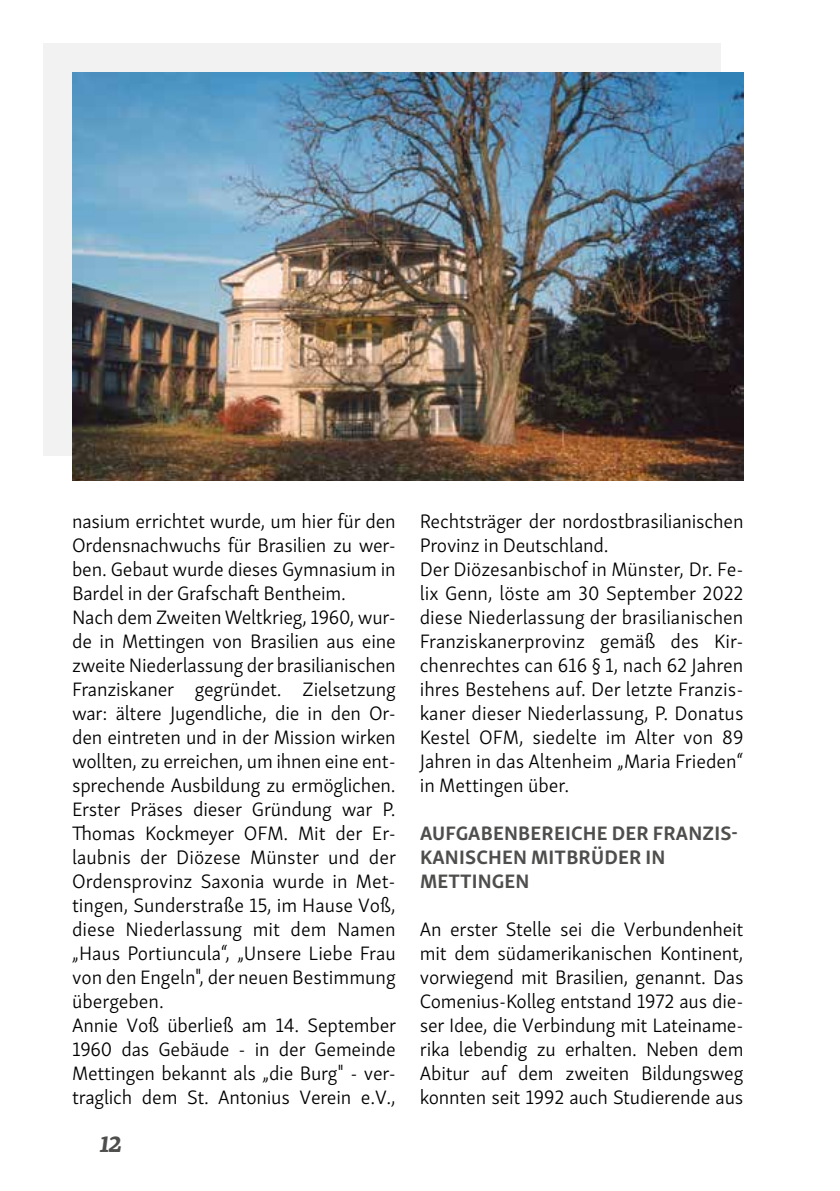
<style>
.page{position:relative;width:840px;height:1191px;background:#fff}
.page>*{position:absolute;margin:0;border:0;box-sizing:border-box;transform-origin:0 0}
.t1{font:italic 700 24px "Skolar Latin";color:#4e4e4d}
.t2{font:300 20px/24px "Skolar Sans Latn";letter-spacing:-.01em;color:#000}
.t3{font:700 20px/24px "Skolar Sans Latn";letter-spacing:.01em;color:#4e4e4d}
</style>
<div class="page">
<div style="left:44px;top:44px;width:676px;height:412px;background:#f2f2f2"></div>
<img style="left:72px;top:72px;width:671px;height:408px">
<p class="t2" style="left:72px;top:508px;width:325px">nasium errichtet wurde, um hier für den Ordensnachwuchs für Brasilien zu wer&shy;ben. Gebaut wurde dieses Gymnasium in Bardel in der Grafschaft Bentheim.<br>Nach dem Zweiten Weltkrieg, 1960, wur&shy;de in Mettingen von Brasilien aus eine zweite Niederlassung der brasilianischen Franziskaner gegründet. Zielsetzung war: ältere Jugendliche, die in den Or&shy;den eintreten und in der Mission wirken wollten, zu erreichen, um ihnen eine ent&shy;sprechende Ausbildung zu ermöglichen.<br>Erster Präses dieser Gründung war P.<br>Thomas Kockmeyer OFM. Mit der Er&shy;laubnis der Diözese Münster und der Ordensprovinz Saxonia wurde in Met&shy;tingen, Sunderstraße 15, im Hause Voß, diese Niederlassung mit dem Namen „Haus Portiuncula“, „Unsere Liebe Frau von den Engeln", der neuen Bestimmung übergeben.<br>Annie Voß überließ am 14. September 1960 das Gebäude - in der Gemeinde Mettingen bekannt als „die Burg" - ver&shy;traglich dem St. Antonius Verein e.V.,</p>
<p class="t2" style="left:419px;top:508px;width:325px">Rechtsträger der nordostbrasilianischen Provinz in Deutschland.<br>Der Diözesanbischof in Münster, Dr. Fe&shy;lix Genn, löste am 30 September 2022 diese Niederlassung der brasilianischen Franziskanerprovinz gemäß des Kir&shy;chenrechtes can 616 § 1, nach 62 Jahren ihres Bestehens auf. Der letzte Franzis&shy;kaner dieser Niederlassung, P. Donatus Kestel OFM, siedelte im Alter von 89<br>Jahren in das Altenheim „Maria Frieden“ in Mettingen über.</p>
<p class="t3" style="left:420px;top:819px;width:319px">AUFGABENBEREICHE DER FRANZIS-<br>KANISCHEN MITBRÜDER IN<br>METTINGEN</p>
<p class="t2" style="left:419px;top:916px;width:325px;text-align:justify">An erster Stelle sei die Verbundenheit mit dem südamerikanischen Kontinent, vorwiegend mit Brasilien, genannt. Das Comenius-Kolleg entstand 1972 aus die&shy;ser Idee, die Verbindung mit Lateiname&shy;rika lebendig zu erhalten. Neben dem Abitur auf dem zweiten Bildungsweg konnten seit 1992 auch Studierende aus</p>
<p class="t1" style="left:100px;top:1124px;width:23px">12</p>
</div>
